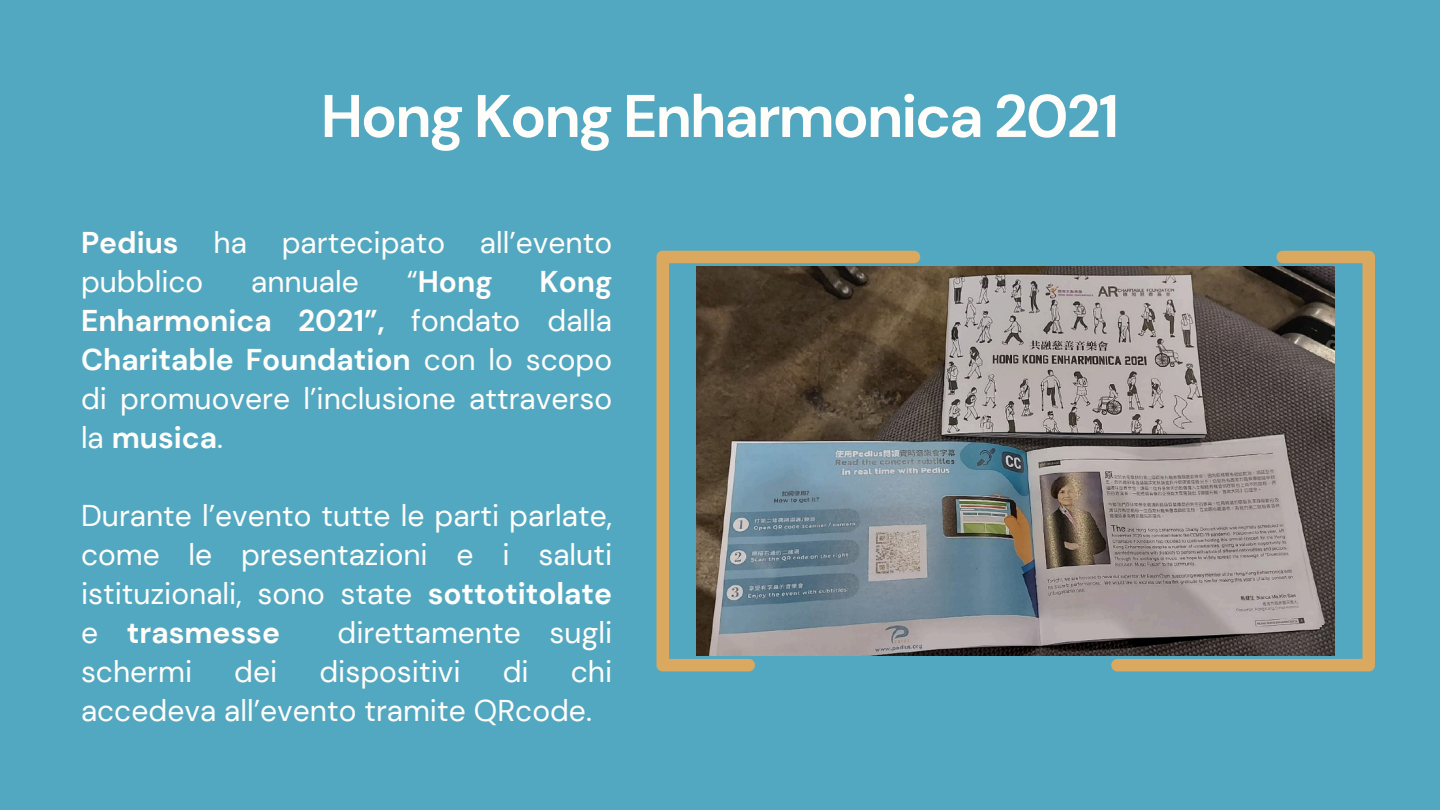
<style>
.page{position:relative;width:1440px;height:810px;background:#53a8c1}
.page>*{position:absolute;margin:0;border:0;box-sizing:border-box;transform-origin:0 0}
.t1{font:700 60px "DM Sans";letter-spacing:-.035em;color:#fffdfa}
.t2{font:30px/39px "DM Sans";color:#fffdfa}
.t3{font:700 30px "DM Sans";color:#fffdfa}
.s1{font-weight:700}
.s2{font-weight:400}
</style>
<div class="page">
<svg style="left:656px;top:251px;width:719px;height:420px;background:#7b7e7b"></svg>
<p class="t1" style="left:321px;top:77px;width:800px">Hong Kong Enharmonica 2021</p>
<p class="t2" style="left:81px;top:223px;width:533px"><span class="s1">Pedius</span> ha partecipato all’evento pubblico</p>
<p class="t2" style="left:251px;top:262px;width:109px">annuale</p>
<p class="t3" style="left:407px;top:262px;width:87px"><span class="s2">“</span>Hong</p>
<p class="t2" style="left:81px;top:262px;width:533px;text-align:justify;text-indent:459px"><span class="s1">Kong Enharmonica 2021”,</span> fondato dalla <span class="s1">Charitable Foundation</span> con lo scopo di promuovere l’inclusione attraverso la <span class="s1">musica</span>.</p>
<p class="t2" style="left:81px;top:496px;width:533px;text-align:justify">Durante l’evento tutte le parti parlate, come le presentazioni e i saluti istituzionali, sono state <span class="s1">sottotitolate </span>e <span class="s1">trasmesse</span></p>
<p class="t2" style="left:338px;top:613px;width:276px">direttamente sugli</p>
<p class="t2" style="left:81px;top:652px;width:113px">schermi</p>
<p class="t2" style="left:234px;top:652px;width:45px">dei</p>
<p class="t2" style="left:319px;top:652px;width:143px">dispositivi</p>
<p class="t2" style="left:503px;top:652px;width:28px">di</p>
<p class="t2" style="left:81px;top:652px;width:533px;text-indent:490px">chi accedeva all’evento tramite QRcode.</p>
</div>
